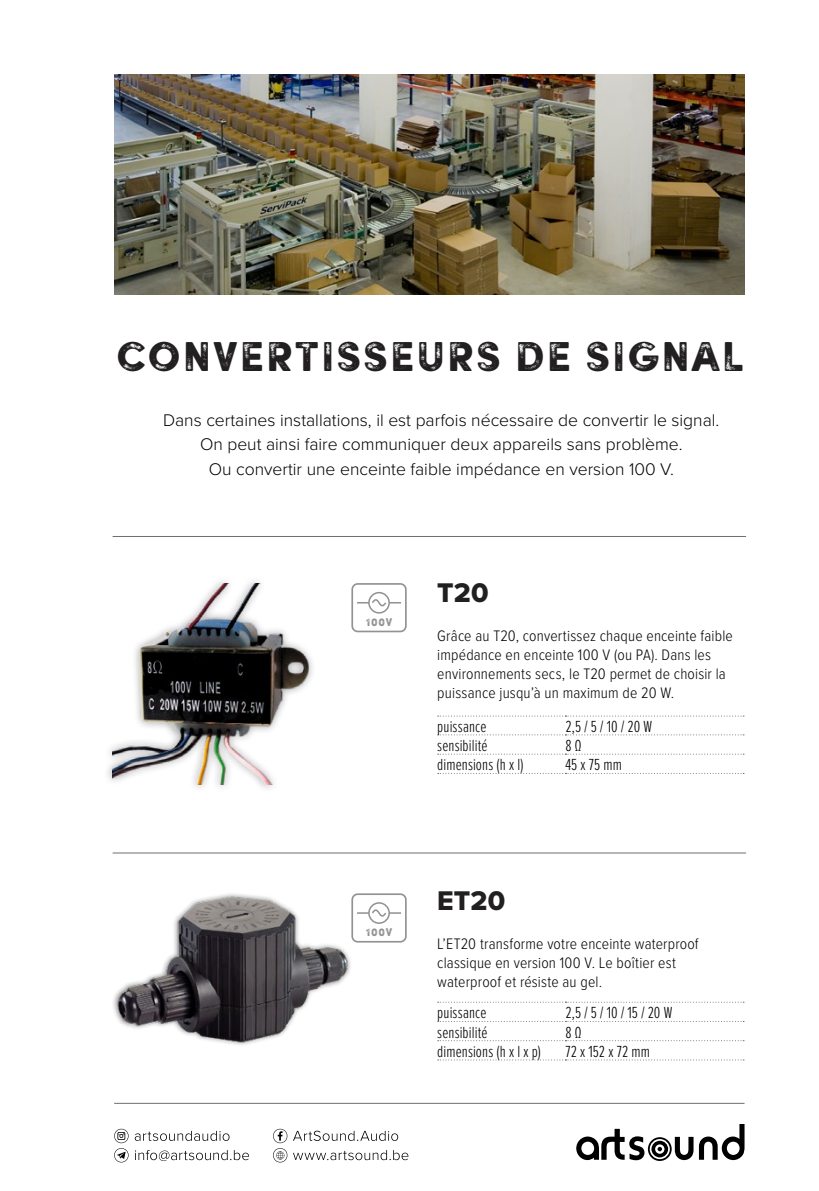
<style>
.page{position:relative;width:819px;height:1191px;background:#fff}
.page>*{position:absolute;margin:0;border:0;box-sizing:border-box;transform-origin:0 0}
.t1{font:42px "Sofia Rough Black Three";color:#221f20}
.t2{font:28px "Proxima Nova Extrabld";letter-spacing:.005em;color:#221f20}
.t3{font:300 17.5px/24.5px "Proxima Nova";color:#000;text-align:center}
.t4{font:300 16.62px "Proxima Nova Ex Cn";letter-spacing:.01em;color:#000}
.t5{font:300 15.75px/19.2px "Proxima Nova Cond";letter-spacing:.01em;color:#000}
.t6{font:11.2px "Sofia Rough Black Three";color:#929292}
</style>
<div class="page">
<hr style="left:113px;top:852px;width:633px;height:1px;background:#6f6f6f">
<hr style="left:113px;top:536px;width:633px;height:1px;background:#6f6f6f">
<img style="left:114px;top:74px;width:630px;height:220px">
<img style="left:113px;top:893px;width:238px;height:151px">
<img style="left:112px;top:584px;width:201px;height:200px">
<div style="left:351px;top:583px;width:55px;height:49px;border:2px solid #929292;border-radius:5px"></div>
<div style="left:368px;top:592px;width:22px;height:21px;border:2px solid #929292;border-radius:50%"></div>
<svg style="left:357px;top:598px;width:44px;height:9px"></svg>
<div style="left:351px;top:893px;width:55px;height:49px;border:2px solid #929292;border-radius:5px"></div>
<div style="left:368px;top:902px;width:22px;height:22px;border:2px solid #929292;border-radius:50%"></div>
<svg style="left:357px;top:908px;width:44px;height:9px"></svg>
<hr style="left:114px;top:1103px;width:630px;height:1px;background:#6f6f6f">
<svg style="left:699px;top:1124px;width:45px;height:36px"></svg>
<svg style="left:576px;top:1128px;width:117px;height:33px"></svg>
<svg style="left:114px;top:1128px;width:294px;height:34px"></svg>
<svg style="left:437px;top:1001px;width:307px;height:1px"></svg>
<svg style="left:437px;top:1021px;width:307px;height:1px"></svg>
<svg style="left:437px;top:1040px;width:307px;height:1px"></svg>
<svg style="left:437px;top:1059px;width:307px;height:1px"></svg>
<svg style="left:437px;top:715px;width:307px;height:1px"></svg>
<svg style="left:437px;top:734px;width:307px;height:1px"></svg>
<svg style="left:437px;top:753px;width:307px;height:1px"></svg>
<svg style="left:437px;top:773px;width:307px;height:1px"></svg>
<h1 class="t1" style="left:115px;top:328px;width:630px">CONVERTISSEURS DE SIGNAL</h1>
<p class="t3" style="left:163px;top:406px;width:558px">Dans certaines installations, il est parfois nécessaire de convertir le signal.<br>On peut ainsi faire communiquer deux appareils sans problème.<br>Ou convertir une enceinte faible impédance en version 100 V.</p>
<p class="t6" style="left:366px;top:614px;width:28px">100V</p>
<h2 class="t2" style="left:437px;top:572px;width:53px">T20</h2>
<p class="t5" style="left:437px;top:625px;width:297px">Grâce au T20, convertissez chaque enceinte faible impédance en enceinte 100 V (ou PA). Dans les environnements secs, le T20 permet de choisir la puissance jusqu’à un maximum de 20 W.</p>
<p class="t4" style="left:437px;top:714px;width:51px">puissance</p>
<p class="t4" style="left:565px;top:714px;width:88px">2,5 / 5 / 10 / 20 W</p>
<p class="t4" style="left:437px;top:733px;width:52px">sensibilité</p>
<p class="t4" style="left:565px;top:733px;width:17px">8 Ω</p>
<p class="t4" style="left:437px;top:752px;width:88px">dimensions (h x l)</p>
<p class="t4" style="left:565px;top:752px;width:58px">45 x 75 mm</p>
<p class="t6" style="left:366px;top:924px;width:28px">100V</p>
<h2 class="t2" style="left:437px;top:880px;width:69px">ET20</h2>
<p class="t5" style="left:437px;top:933px;width:263px">L’ET20 transforme votre enceinte waterproof classique en version 100 V. Le boîtier est waterproof et résiste au gel.</p>
<p class="t4" style="left:437px;top:1000px;width:51px">puissance</p>
<p class="t4" style="left:565px;top:1000px;width:108px">2,5 / 5 / 10 / 15 / 20 W</p>
<p class="t4" style="left:437px;top:1020px;width:52px">sensibilité</p>
<p class="t4" style="left:565px;top:1020px;width:17px">8 Ω</p>
<p class="t4" style="left:437px;top:1039px;width:105px">dimensions (h x l x p)</p>
<p class="t4" style="left:565px;top:1039px;width:86px">72 x 152 x 72 mm</p>
</div>
